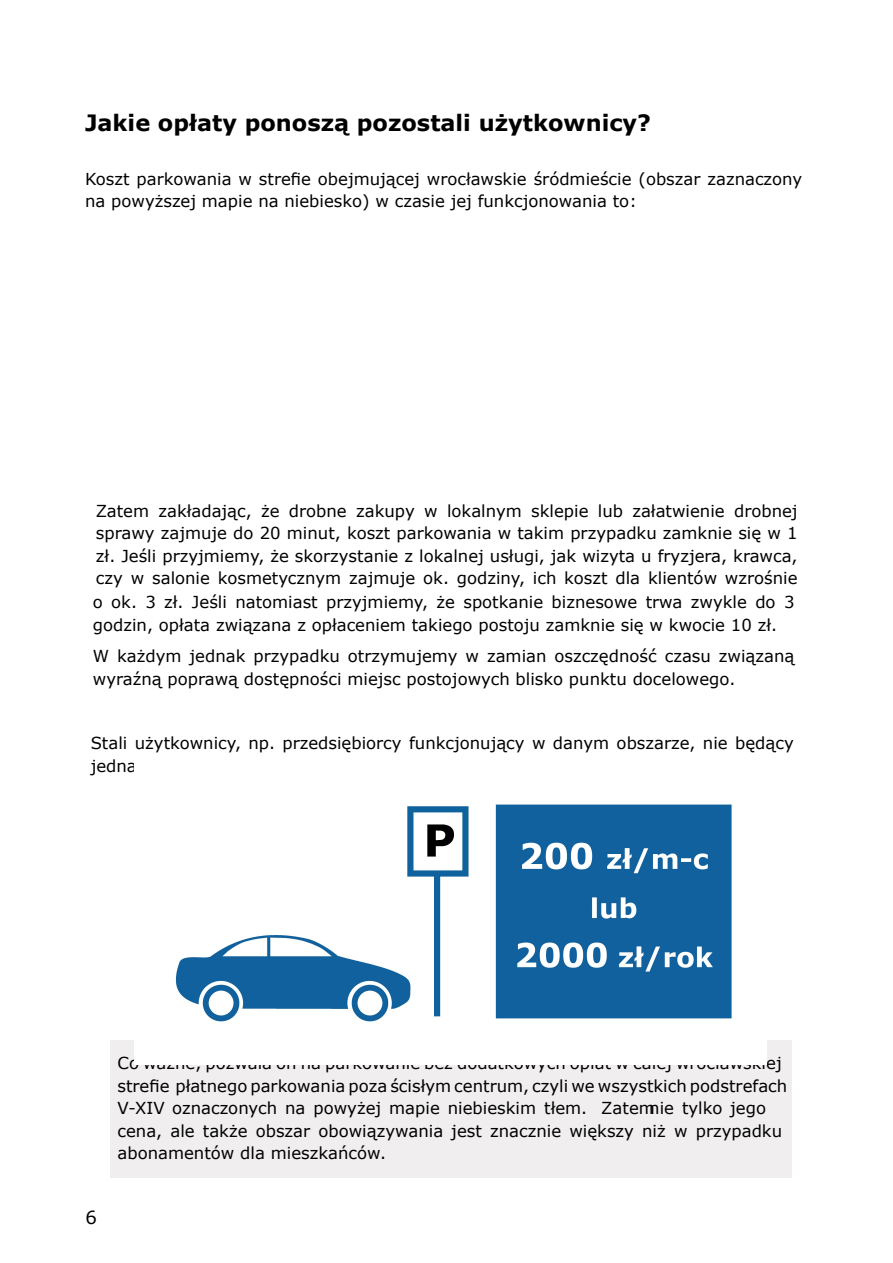
<style>
.page{position:relative;width:893px;height:1263px;background:#fff}
.page>*{position:absolute;margin:0;border:0;box-sizing:border-box;transform-origin:0 0}
.t1{font:700 22.5px "Verdana";color:#000}
.t2{font:18px "Verdana";color:#000}
.t3{font:16.5px/22.5px "Verdana";color:#000}
</style>
<div class="page">
<div style="left:111px;top:1041px;width:681px;height:137px;background:#f0eeee"></div>
<img style="left:135px;top:804px;width:631px;height:260px">
<h1 class="t1" style="left:85px;top:106px;width:568px">Jakie opłaty ponoszą pozostali użytkownicy?</h1>
<p class="t3" style="left:85px;top:167px;width:719px">Koszt parkowania w strefie obejmującej wrocławskie śródmieście (obszar zaznaczony na powyższej mapie na niebiesko) w czasie jej funkcjonowania to:</p>
<p class="t3" style="left:96px;top:499px;width:703px;text-align:justify">Zatem zakładając, że drobne zakupy w lokalnym sklepie lub załatwienie drobnej sprawy zajmuje do 20 minut, koszt parkowania w takim przypadku zamknie się w 1 zł. Jeśli przyjmiemy, że skorzystanie z lokalnej usługi, jak wizyta u fryzjera, krawca, czy w salonie kosmetycznym zajmuje ok. godziny, ich koszt dla klientów wzrośnie</p>
<p class="t3" style="left:93px;top:591px;width:703px">o ok. 3 zł. Jeśli natomiast przyjmiemy, że spotkanie biznesowe trwa zwykle do 3 godzin, opłata związana z opłaceniem takiego postoju zamknie się w kwocie 10 zł.</p>
<p class="t3" style="left:93px;top:645px;width:703px">W każdym jednak przypadku otrzymujemy w zamian oszczędność czasu związaną wyraźną poprawą dostępności miejsc postojowych blisko punktu docelowego.</p>
<p class="t3" style="left:91px;top:732px;width:705px">Stali użytkownicy, np. przedsiębiorcy funkcjonujący w danym obszarze, nie będący</p>
<p class="t2" style="left:86px;top:1205px;width:13px">6</p>
<p class="t3" style="left:117px;top:1052px;width:671px">Co ważne, pozwala on na parkowanie bez dodatkowych opłat w całej wrocławskiej strefie płatnego parkowania poza ścisłym centrum, czyli we wszystkich podstrefach V-XIV oznaczonych na powyżej mapie niebieskim tłem. Zatemnie tylko jego cena, ale także obszar obowiązywania jest znacznie większy niż w przypadku abonamentów dla mieszkańców.</p>
</div>
